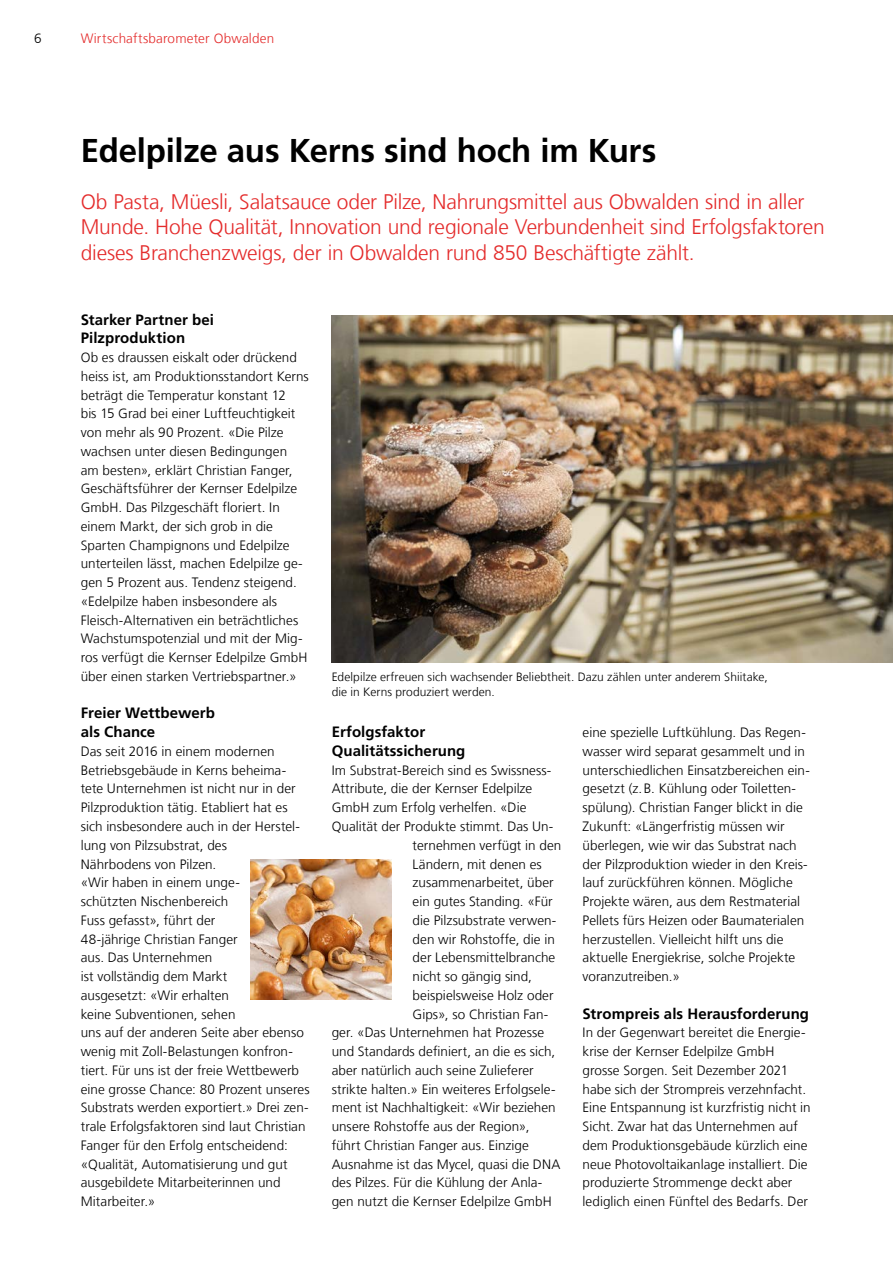
<style>
.page{position:relative;width:893px;height:1263px;background:#fff}
.page>*{position:absolute;margin:0;border:0;box-sizing:border-box;transform-origin:0 0}
.Titel{font:700 33px "Frutiger LT Com";letter-spacing:-.01em;color:#000}
.Lead{font:300 21px/25.5px "Frutiger LT Com";letter-spacing:-.01em;color:#e42b2b}
.Untertitel_2{font:700 15px/18.8px "Frutiger LT Com";letter-spacing:.005em;color:#000}
.Grundtext{font:300 13.5px/18.8px "Frutiger LT Com";letter-spacing:.005em;color:#000}
.t1{font:300 13.5px "Frutiger LT Com";letter-spacing:.015em;color:#e42b2b}
.Grundtext_klein{font:300 12px/15px "Frutiger LT Com";letter-spacing:.005em;color:#000}
</style>
<div class="page">
<img style="left:332px;top:316px;width:561px;height:346px">
<img style="left:251px;top:859px;width:140px;height:141px">
<p class="Grundtext" style="left:34px;top:29px;width:9px">6</p>
<p class="t1" style="left:81px;top:31px;width:195px">Wirtschaftsbarometer Obwalden</p>
<p class="Titel" style="left:81px;top:131px;width:577px">Edelpilze aus Kerns sind hoch im Kurs</p>
<p class="Lead" style="left:81px;top:189px;width:745px">Ob Pasta, Müesli, Salatsauce oder Pilze, Nahrungsmittel aus Obwalden sind in aller<br>Munde. Hohe Qualität, Innovation und regionale Verbundenheit sind Erfolgsfaktoren dieses Branchenzweigs, der in Obwalden rund 850 Beschäftigte zählt.</p>
<p class="Untertitel_2" style="left:81px;top:310px;width:135px">Starker Partner bei<br>Pilzproduktion</p>
<p class="Grundtext" style="left:81px;top:348px;width:230px">Ob es draussen eiskalt oder drückend heiss ist, am Produktionsstandort Kerns beträgt die Temperatur konstant 12<br>bis 15 Grad bei einer Luftfeuchtigkeit von mehr als 90 Prozent. «Die Pilze wachsen unter diesen Bedingungen<br>am besten», erklärt Christian Fanger, Geschäftsführer der Kernser Edelpilze GmbH. Das Pilzgeschäft floriert. In einem Markt, der sich grob in die Sparten Champignons und Edelpilze unterteilen lässt, machen Edelpilze ge&shy;gen 5 Prozent aus. Tendenz steigend. «Edelpilze haben insbesondere als Fleisch-Alternativen ein beträchtliches Wachstumspotenzial und mit der Mig&shy;ros verfügt die Kernser Edelpilze GmbH über einen starken Vertriebspartner.»</p>
<p class="Untertitel_2" style="left:81px;top:704px;width:136px">Freier Wettbewerb als Chance</p>
<p class="Grundtext" style="left:81px;top:742px;width:230px">Das seit 2016 in einem modernen<br>Betriebsgebäude in Kerns beheima&shy;tete Unternehmen ist nicht nur in der<br>Pilzproduktion tätig. Etabliert hat es sich insbesondere auch in der Herstel&shy;lung von Pilzsubstrat, des<br>Nährbodens von Pilzen.<br>«Wir haben in einem unge-<br>schützten Nischenbereich<br>Fuss gefasst», führt der<br>48-jährige Christian Fanger<br>aus. Das Unternehmen<br>ist vollständig dem Markt<br>ausgesetzt: «Wir erhalten<br>keine Subventionen, sehen<br>uns auf der anderen Seite aber ebenso wenig mit Zoll-Belastungen konfron&shy;tiert. Für uns ist der freie Wettbewerb eine grosse Chance: 80 Prozent unseres<br>Substrats werden exportiert.» Drei zen&shy;trale Erfolgsfaktoren sind laut Christian<br>Fanger für den Erfolg entscheidend: «Qualität, Automatisierung und gut ausgebildete Mitarbeiterinnen und<br>Mitarbeiter.»</p>
<p class="Grundtext_klein" style="left:332px;top:669px;width:438px">Edelpilze erfreuen sich wachsender Beliebtheit. Dazu zählen unter anderem Shiitake, die in Kerns produziert werden.</p>
<p class="Untertitel_2" style="left:332px;top:723px;width:135px">Erfolgsfaktor<br>Qualitätssicherung</p>
<p class="Grundtext" style="left:332px;top:761px;width:220px">Im Substrat-Bereich sind es Swissness-</p>
<p class="Grundtext" style="left:332px;top:779px;width:202px">Attribute, die der Kernser Edelpilze</p>
<p class="Grundtext" style="left:332px;top:798px;width:196px">GmbH zum Erfolg verhelfen. «Die</p>
<p class="Grundtext" style="left:332px;top:817px;width:223px">Qualität der Produkte stimmt. Das Un-</p>
<p class="Grundtext" style="left:413px;top:836px;width:150px">ternehmen verfügt in den</p>
<p class="Grundtext" style="left:413px;top:854px;width:131px">Ländern, mit denen es</p>
<p class="Grundtext" style="left:413px;top:873px;width:143px">zusammenarbeitet, über</p>
<p class="Grundtext" style="left:413px;top:892px;width:142px">ein gutes Standing. «Für</p>
<p class="Grundtext" style="left:413px;top:911px;width:145px">die Pilzsubstrate verwen-</p>
<p class="Grundtext" style="left:413px;top:929px;width:144px">den wir Rohstoffe, die in</p>
<p class="Grundtext" style="left:413px;top:948px;width:144px">der Lebensmittelbranche</p>
<p class="Grundtext" style="left:413px;top:967px;width:121px">nicht so gängig sind,</p>
<p class="Grundtext" style="left:413px;top:986px;width:142px">beispielsweise Holz oder</p>
<p class="Grundtext" style="left:413px;top:1004px;width:137px">Gips», so Christian Fan-</p>
<p class="Grundtext" style="left:332px;top:1023px;width:214px">ger. «Das Unternehmen hat Prozesse</p>
<p class="Grundtext" style="left:332px;top:1042px;width:225px">und Standards definiert, an die es sich,</p>
<p class="Grundtext" style="left:332px;top:1061px;width:204px">aber natürlich auch seine Zulieferer</p>
<p class="Grundtext" style="left:332px;top:1079px;width:225px">strikte halten.» Ein weiteres Erfolgsele-</p>
<p class="Grundtext" style="left:332px;top:1098px;width:226px">ment ist Nachhaltigkeit: «Wir beziehen</p>
<p class="Grundtext" style="left:332px;top:1117px;width:199px">unsere Rohstoffe aus der Region»,</p>
<p class="Grundtext" style="left:332px;top:1136px;width:199px">führt Christian Fanger aus. Einzige</p>
<p class="Grundtext" style="left:332px;top:1154px;width:230px">Ausnahme ist das Mycel, quasi die DNA</p>
<p class="Grundtext" style="left:332px;top:1173px;width:212px">des Pilzes. Für die Kühlung der Anla-</p>
<p class="Grundtext" style="left:332px;top:1192px;width:222px">gen nutzt die Kernser Edelpilze GmbH</p>
<p class="Grundtext" style="left:583px;top:723px;width:229px">eine spezielle Luftkühlung. Das Regen&shy;wasser wird separat gesammelt und in unterschiedlichen Einsatzbereichen ein&shy;gesetzt (z.B. Kühlung oder Toiletten&shy;spülung). Christian Fanger blickt in die Zukunft: «Längerfristig müssen wir überlegen, wie wir das Substrat nach der Pilzproduktion wieder in den Kreis&shy;lauf zurückführen können. Mögliche Projekte wären, aus dem Restmaterial Pellets fürs Heizen oder Baumaterialen herzustellen. Vielleicht hilft uns die aktuelle Energiekrise, solche Projekte voranzutreiben.»</p>
<p class="Untertitel_2" style="left:583px;top:1004px;width:228px">Strompreis als Herausforderung</p>
<p class="Grundtext" style="left:583px;top:1023px;width:230px">In der Gegenwart bereitet die Energie&shy;krise der Kernser Edelpilze GmbH grosse Sorgen. Seit Dezember 2021 habe sich der Strompreis verzehnfacht.<br>Eine Entspannung ist kurzfristig nicht in Sicht. Zwar hat das Unternehmen auf dem Produktionsgebäude kürzlich eine neue Photovoltaikanlage installiert. Die produzierte Strommenge deckt aber lediglich einen Fünftel des Bedarfs. Der</p>
</div>
